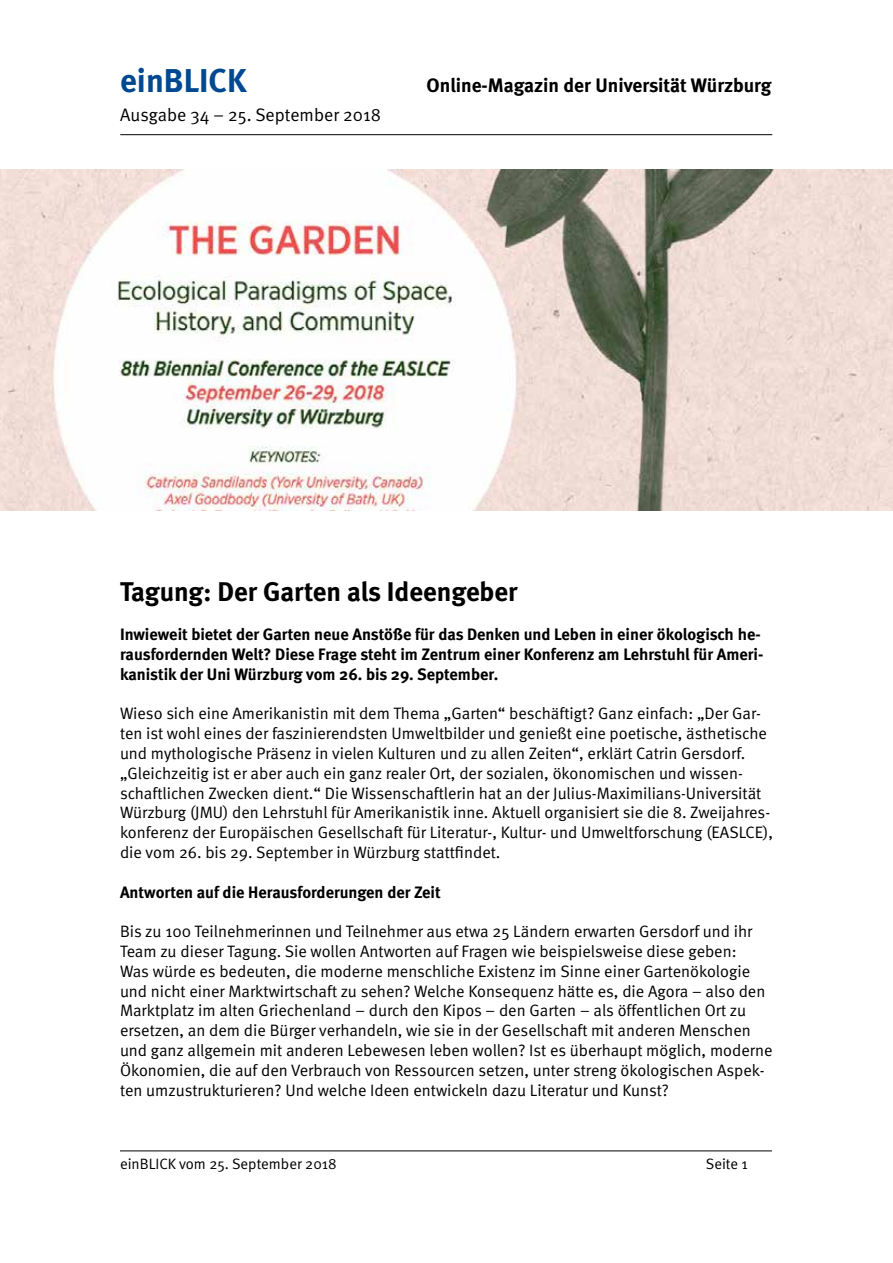
<style>
.page{position:relative;width:893px;height:1263px;background:#fff}
.page>*{position:absolute;margin:0;border:0;box-sizing:border-box;transform-origin:0 0}
.t1{font:700 33px "Meta";color:#004990}
.t2{font:700 27px "Meta";color:#000}
.t3{font:700 19.5px "Meta";color:#000}
.t4{font:18px "Meta Normal";color:#000}
.t5{font:16.5px/19.8px "Meta Normal";color:#000}
.t6{font:700 16.5px/19.8px "Meta";color:#000}
.t7{font:15px "Meta Normal";color:#000}
</style>
<div class="page">
<hr style="left:120px;top:134px;width:652px;height:1px;background:#000">
<hr style="left:120px;top:1150px;width:652px;height:1px;background:#000">
<img style="left:0;top:170px;width:893px;height:341px">
<h1 class="t1" style="left:120px;top:61px;width:128px">einBLICK</h1>
<p class="t3" style="left:427px;top:74px;width:346px">Online-Magazin der Universität Würzburg</p>
<p class="t4" style="left:120px;top:105px;width:262px">Ausgabe 34 – 25. September 2018</p>
<h2 class="t2" style="left:120px;top:575px;width:399px">Tagung: Der Garten als Ideengeber</h2>
<p class="t6" style="left:120px;top:624px;width:645px">Inwieweit bietet der Garten neue Anstöße für das Denken und Leben in einer ökologisch he&shy;rausfordernden Welt? Diese Frage steht im Zentrum einer Konferenz am Lehrstuhl für Ameri&shy;kanistik der Uni Würzburg vom 26. bis 29. September.</p>
<p class="t5" style="left:120px;top:704px;width:654px">Wieso sich eine Amerikanistin mit dem Thema „Garten“ beschäftigt? Ganz einfach: „Der Gar&shy;ten ist wohl eines der faszinierendsten Umweltbilder und genießt eine poetische, ästhetische und mythologische Präsenz in vielen Kulturen und zu allen Zeiten“, erklärt Catrin Gersdorf. „Gleichzeitig ist er aber auch ein ganz realer Ort, der sozialen, ökonomischen und wissen&shy;schaftlichen Zwecken dient.“ Die Wissenschaftlerin hat an der Julius-Maximilians-Universität Würzburg (JMU) den Lehrstuhl für Amerikanistik inne. Aktuell organisiert sie die 8. Zweijahres&shy;konferenz der Europäischen Gesellschaft für Literatur-, Kultur- und Umweltforschung (EASLCE), die vom 26. bis 29. September in Würzburg stattfindet.</p>
<p class="t6" style="left:120px;top:882px;width:322px">Antworten auf die Herausforderungen der Zeit</p>
<p class="t5" style="left:120px;top:921px;width:654px">Bis zu 100 Teilnehmerinnen und Teilnehmer aus etwa 25 Ländern erwarten Gersdorf und ihr Team zu dieser Tagung. Sie wollen Antworten auf Fragen wie beispielsweise diese geben:<br>Was würde es bedeuten, die moderne menschliche Existenz im Sinne einer Gartenökologie und nicht einer Marktwirtschaft zu sehen? Welche Konsequenz hätte es, die Agora – also den Marktplatz im alten Griechenland – durch den Kipos – den Garten – als öffentlichen Ort zu ersetzen, an dem die Bürger verhandeln, wie sie in der Gesellschaft mit anderen Menschen und ganz allgemein mit anderen Lebewesen leben wollen? Ist es überhaupt möglich, moderne Ökonomien, die auf den Verbrauch von Ressourcen setzen, unter streng ökologischen Aspek&shy;ten umzustrukturieren? Und welche Ideen entwickeln dazu Literatur und Kunst?</p>
<p class="t7" style="left:120px;top:1155px;width:218px">einBLICK vom 25. September 2018</p>
<p class="t7" style="left:706px;top:1155px;width:44px">Seite 1</p>
</div>
